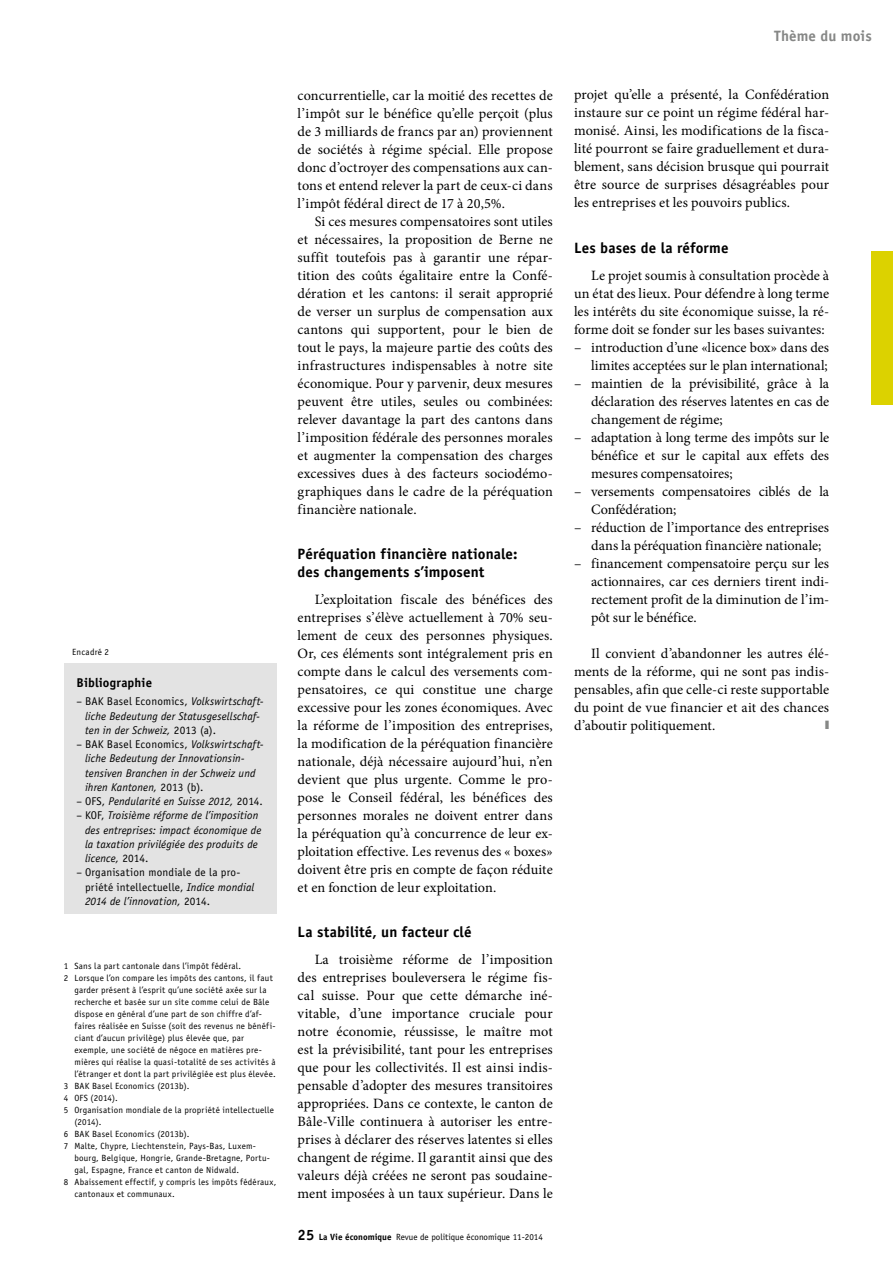
<style>
.page{position:relative;width:893px;height:1263px;background:#fff}
.page>*{position:absolute;margin:0;border:0;box-sizing:border-box;transform-origin:0 0}
.t1{font:700 15px/18px "Officina Sans Std";letter-spacing:.005em;color:#000}
.t2{font:700 15px "Officina Sans Std";letter-spacing:.005em;color:#868786}
.t3{font:14.25px/18px "Minion Pro";color:#000;text-align:justify}
.t4{font:700 12.75px "Officina Sans Std";letter-spacing:.015em;color:#000}
.t5{font:12px "Mathematical Pi LT Std";color:#868786;scale:.4 1}
.t6{font:italic 11.25px/14.2px "Officina Sans Std";letter-spacing:.01em;color:#000}
.t7{font:11.25px/14.2px "Officina Sans Std";letter-spacing:.02em;color:#000}
.t8{font:9px "Officina Sans Std";letter-spacing:.025em;color:#000}
.t9{font:9px "Officina Sans Std";color:#000}
.s1{font-style:normal}
.s2{font-style:italic}
.s3{font-weight:700;font-size:15px}
.s4{font-weight:700}
</style>
<div class="page">
<div style="left:64px;top:663px;width:212px;height:250px;background:#e3e3e3"></div>
<div style="left:872px;top:252px;width:21px;height:153px;background:#dcd200"></div>
<p class="t8" style="left:72px;top:646px;width:38px">Encadré 2</p>
<p class="t4" style="left:77px;top:674px;width:77px">Bibliographie</p>
<p class="t6" style="left:85px;top:694px;width:180px;text-indent:-9px"><span class="s1">– BAK Basel Economics,</span> Volkswirtschaft&shy;liche Bedeutung der Statusgesellschaf&shy;ten in der Schweiz, <span class="s1">2013 (a).</span></p>
<p class="t6" style="left:85px;top:737px;width:180px;text-indent:-9px"><span class="s1">– BAK Basel Economics,</span> Volkswirtschaft&shy;liche Bedeutung der Innovationsin&shy;tensiven Branchen in der Schweiz und ihren Kantonen, <span class="s1">2013 (b).</span></p>
<p class="t6" style="left:77px;top:794px;width:188px"><span class="s1">– OFS,</span> Pendularité en Suisse 2012, <span class="s1">2014.</span></p>
<p class="t6" style="left:85px;top:808px;width:178px;text-indent:-9px"><span class="s1">– KOF,</span> Troisième réforme de l’imposition des entreprises: impact économique de la taxation privilégiée des produits de licence, <span class="s1">2014.</span></p>
<p class="t7" style="left:85px;top:865px;width:171px;text-indent:-9px">– Organisation mondiale de la pro&shy;priété intellectuelle, <span class="s2">Indice mondial<br>2014 de l’innovation,</span> 2014.</p>
<p class="t8" style="left:64px;top:961px;width:179px">1 Sans la part cantonale dans l’impôt fédéral.</p>
<p class="t8" style="left:64px;top:973px;width:211px">2 Lorsque l’on compare les impôts des cantons, il faut</p>
<p class="t8" style="left:74px;top:985px;width:194px">garder présent à l’esprit qu’une société axée sur la</p>
<p class="t8" style="left:74px;top:997px;width:196px">recherche et basée sur un site comme celui de Bâle</p>
<p class="t8" style="left:74px;top:1009px;width:189px">dispose en général d’une part de son chiffre d’af-</p>
<p class="t8" style="left:74px;top:1021px;width:203px">faires réalisée en Suisse (soit des revenus ne bénéfi-</p>
<p class="t8" style="left:74px;top:1033px;width:171px">ciant d’aucun privilège) plus élevée que, par</p>
<p class="t8" style="left:74px;top:1045px;width:189px">exemple, une société de négoce en matières pre-</p>
<p class="t8" style="left:74px;top:1057px;width:203px">mières qui réalise la quasi-totalité de ses activités à</p>
<p class="t8" style="left:74px;top:1069px;width:203px">l’étranger et dont la part privilégiée est plus élevée.</p>
<p class="t8" style="left:64px;top:1081px;width:127px">3 BAK Basel Economics (2013b).</p>
<p class="t8" style="left:64px;top:1093px;width:56px">4 OFS (2014).</p>
<p class="t8" style="left:64px;top:1105px;width:212px">5 Organisation mondiale de la propriété intellectuelle</p>
<p class="t8" style="left:74px;top:1117px;width:29px">(2014).</p>
<p class="t8" style="left:64px;top:1129px;width:127px">6 BAK Basel Economics (2013b).</p>
<p class="t8" style="left:64px;top:1141px;width:194px">7 Malte, Chypre, Liechtenstein, Pays-Bas, Luxem-</p>
<p class="t8" style="left:74px;top:1153px;width:197px">bourg, Belgique, Hongrie, Grande-Bretagne, Portu-</p>
<p class="t8" style="left:74px;top:1165px;width:166px">gal, Espagne, France et canton de Nidwald.</p>
<p class="t8" style="left:64px;top:1177px;width:214px">8 Abaissement effectif, y compris les impôts fédéraux,</p>
<p class="t8" style="left:74px;top:1189px;width:102px">cantonaux et communaux.</p>
<p class="t3" style="left:298px;top:86px;width:257px">concurrentielle, car la moitié des recettes de l’impôt sur le bénéfice qu’elle perçoit (plus de 3 milliards de francs par an) proviennent de sociétés à régime spécial. Elle propose donc d’octroyer des compensations aux can&shy;tons et entend relever la part de ceux-ci dans l’impôt fédéral direct de 17 à 20,5%.</p>
<p class="t3" style="left:298px;top:212px;width:257px;text-indent:17px">Si ces mesures compensatoires sont utiles et nécessaires, la proposition de Berne ne suffit toutefois pas à garantir une répar&shy;tition des coûts égalitaire entre la Confé&shy;dération et les cantons: il serait approprié de verser un surplus de compensation aux cantons qui supportent, pour le bien de tout le pays, la majeure partie des coûts des infrastructures indispensables à notre site économique. Pour y parvenir, deux mesures peuvent être utiles, seules ou combinées: relever davantage la part des cantons dans l’imposition fédérale des personnes morales et augmenter la compensation des charges excessives dues à des facteurs sociodémo&shy;graphiques dans le cadre de la péréquation financière nationale.</p>
<p class="t1" style="left:298px;top:544px;width:221px">Péréquation financière nationale: des changements s’imposent</p>
<p class="t3" style="left:298px;top:590px;width:257px;text-indent:17px">L’exploitation fiscale des bénéfices des entreprises s’élève actuellement à 70% seu&shy;lement de ceux des personnes physiques.<br>Or, ces éléments sont intégralement pris en compte dans le calcul des versements com&shy;pensatoires, ce qui constitue une charge excessive pour les zones économiques. Avec la réforme de l’imposition des entreprises, la modification de la péréquation financière nationale, déjà nécessaire aujourd’hui, n’en devient que plus urgente. Comme le pro&shy;pose le Conseil fédéral, les bénéfices des personnes morales ne doivent entrer dans la péréquation qu’à concurrence de leur ex&shy;ploitation effective. Les revenus des « boxes» doivent être pris en compte de façon réduite et en fonction de leur exploitation.</p>
<p class="t1" style="left:298px;top:922px;width:175px">La stabilité, un facteur clé</p>
<p class="t3" style="left:298px;top:950px;width:257px;text-indent:17px">La troisième réforme de l’imposition des entreprises bouleversera le régime fis&shy;cal suisse. Pour que cette démarche iné&shy;vitable, d’une importance cruciale pour notre économie, réussisse, le maître mot est la prévisibilité, tant pour les entreprises que pour les collectivités. Il est ainsi indis&shy;pensable d’adopter des mesures transitoires appropriées. Dans ce contexte, le canton de Bâle-Ville continuera à autoriser les entre&shy;prises à déclarer des réserves latentes si elles changent de régime. Il garantit ainsi que des valeurs déjà créées ne seront pas soudaine&shy;ment imposées à un taux supérieur. Dans le</p>
<p class="t9" style="left:298px;top:1231px;width:247px"><span class="s3">25</span> <span class="s4">La Vie économique</span> Revue de politique économique 11-2014</p>
<p class="t2" style="left:774px;top:26px;width:99px">Thème du mois</p>
<p class="t3" style="left:574px;top:86px;width:257px">projet qu’elle a présenté, la Confédération instaure sur ce point un régime fédéral har&shy;monisé. Ainsi, les modifications de la fisca&shy;lité pourront se faire graduellement et dura&shy;blement, sans décision brusque qui pourrait être source de surprises désagréables pour les entreprises et les pouvoirs publics.</p>
<p class="t1" style="left:574px;top:238px;width:156px">Les bases de la réforme</p>
<p class="t3" style="left:574px;top:266px;width:257px;text-indent:17px">Le projet soumis à consultation procède à un état des lieux. Pour défendre à long terme les intérêts du site économique suisse, la ré&shy;forme doit se fonder sur les bases suivantes:</p>
<p class="t3" style="left:574px;top:338px;width:257px;text-align:right">– introduction d’une «licence box» dans des limites acceptées sur le plan international;</p>
<p class="t3" style="left:591px;top:374px;width:240px;text-indent:-17px">– maintien de la prévisibilité, grâce à la déclaration des réserves latentes en cas de changement de régime;</p>
<p class="t3" style="left:591px;top:428px;width:240px;text-indent:-17px">– adaptation à long terme des impôts sur le bénéfice et sur le capital aux effets des mesures compensatoires;</p>
<p class="t3" style="left:591px;top:482px;width:240px;text-indent:-17px">– versements compensatoires ciblés de la<br>Confédération;</p>
<p class="t3" style="left:591px;top:518px;width:240px;text-indent:-17px">– réduction de l’importance des entreprises dans la péréquation financière nationale;</p>
<p class="t3" style="left:591px;top:554px;width:240px;text-indent:-17px">– financement compensatoire perçu sur les actionnaires, car ces derniers tirent indi&shy;rectement profit de la diminution de l’im&shy;pôt sur le bénéfice.</p>
<p class="t3" style="left:574px;top:644px;width:257px;text-indent:17px">Il convient d’abandonner les autres élé&shy;ments de la réforme, qui ne sont pas indis&shy;pensables, afin que celle-ci reste supportable du point de vue financier et ait des chances d’aboutir politiquement.</p>
<p class="t5" style="left:825px;top:717px;width:11px">■</p>
</div>
